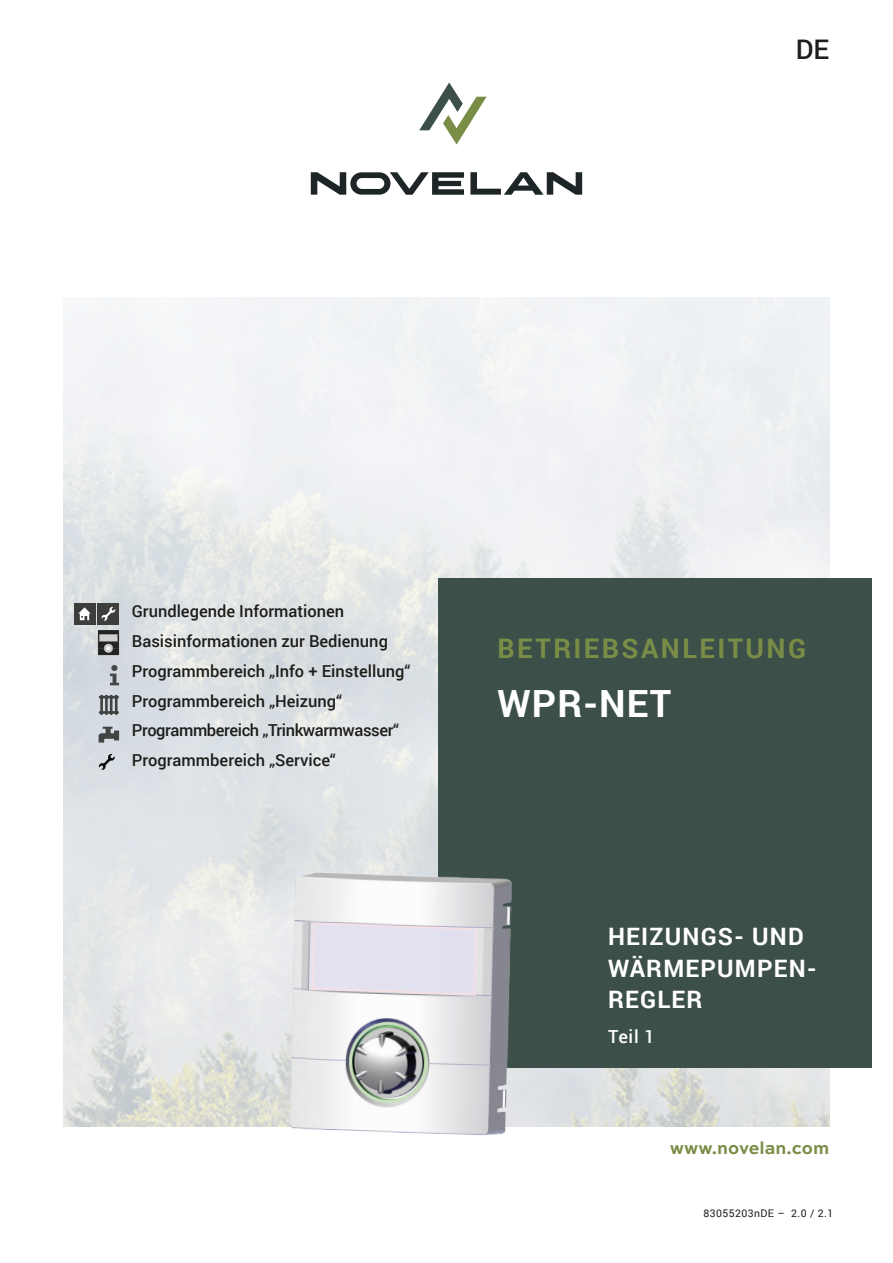
<style>
.page{position:relative;width:893px;height:1263px;background:#fff}
.page>*{position:absolute;margin:0;border:0;box-sizing:border-box;transform-origin:0 0}
.t1{font:700 37.5px "Roboto";letter-spacing:.03em;color:#fff}
.t2{font:700 27px "Roboto";letter-spacing:.09em;color:#7a8d46}
.t3{font:500 27px "Roboto";color:#1d1d1b}
.t4{font:700 24px/31.5px "Roboto";letter-spacing:.05em;color:#fff}
.t5{font:700 18px "Sweet Sans Pro";color:#7a8d46}
.t6{font:500 18px "Roboto";color:#fff}
.N_-_Reglereinträge{font:500 16.5px "Roboto";color:#1d1d1b}
.N_-_Reglereinträge-2{font:500 16.5px "Roboto";letter-spacing:-.025em;color:#1d1d1b}
.t7{font:10.5px "Roboto";letter-spacing:.04em;color:#1d1d1b}
</style>
<div class="page">
<svg style="left:311px;top:172px;width:153px;height:23px"></svg>
<svg style="left:470px;top:172px;width:112px;height:23px"></svg>
<svg style="left:419px;top:82px;width:68px;height:63px"></svg>
<img style="left:64px;top:298px;width:765px;height:829px">
<div style="left:438px;top:578px;width:434px;height:489px;background:#3d4f49"></div>
<div style="left:74px;top:603px;width:21px;height:21px;background:#3d3d3c"></div>
<svg style="left:78px;top:607px;width:13px;height:13px"></svg>
<div style="left:98px;top:603px;width:21px;height:21px;background:#3d3d3c"></div>
<svg style="left:101px;top:607px;width:14px;height:14px"></svg>
<img style="left:98px;top:630px;width:21px;height:26px">
<svg style="left:110px;top:665px;width:9px;height:20px"></svg>
<svg style="left:100px;top:696px;width:18px;height:15px"></svg>
<hr style="left:100px;top:711px;width:18px;height:3px;background:#1d1d1b">
<svg style="left:99px;top:727px;width:20px;height:16px"></svg>
<svg style="left:99px;top:754px;width:16px;height:16px"></svg>
<img style="left:275px;top:865px;width:253px;height:270px">
<h2 class="t3" style="left:796px;top:30px;width:35px">DE</h2>
<p class="N_-_Reglereinträge" style="left:132px;top:600px;width:214px">Grundlegende Informationen</p>
<p class="N_-_Reglereinträge" style="left:132px;top:630px;width:258px">Basisinformationen zur Bedienung</p>
<p class="N_-_Reglereinträge" style="left:132px;top:659px;width:280px">Programmbereich „Info + Einstellung“</p>
<p class="N_-_Reglereinträge" style="left:132px;top:689px;width:212px">Programmbereich „Heizung“</p>
<p class="N_-_Reglereinträge-2" style="left:132px;top:719px;width:269px">Programmbereich „Trinkwarmwasser“</p>
<p class="N_-_Reglereinträge" style="left:132px;top:749px;width:206px">Programmbereich „Service“</p>
<h2 class="t2" style="left:497px;top:629px;width:310px">BETRIEBSANLEITUNG</h2>
<h1 class="t1" style="left:497px;top:677px;width:175px">WPR-NET</h1>
<h3 class="t4" style="left:608px;top:920px;width:210px">HEIZUNGS- UND<br>WÄRMEPUMPEN-<br>REGLER</h3>
<p class="t6" style="left:608px;top:1023px;width:48px">Teil 1</p>
<p class="t5" style="left:670px;top:1134px;width:161px">www.novelan.com</p>
<p class="t7" style="left:703px;top:1205px;width:131px">83055203nDE – 2.0 / 2.1</p>
</div>
